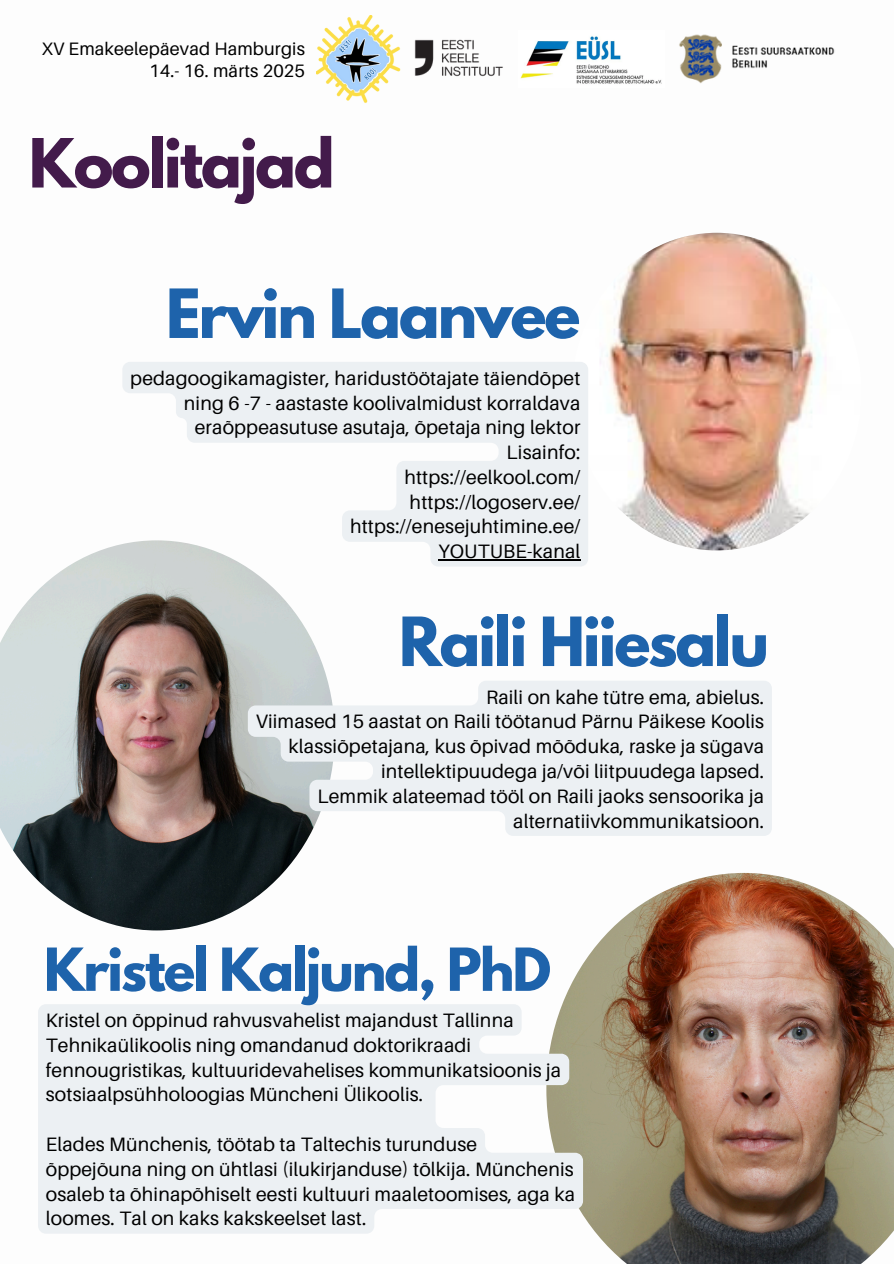
<style>
.page{position:relative;width:894px;height:1264px;background:#fff}
.page>*{position:absolute;margin:0;border:0;box-sizing:border-box;transform-origin:0 0}
.t1{font:700 60px "League Spartan";letter-spacing:-.04em;color:#1e63ab}
.t2{font:700 60px "League Spartan";letter-spacing:-.04em;color:#431b4b}
.t3{font:700 52.5px "League Spartan";letter-spacing:-.04em;color:#1e63ab}
.t4{font:19.35px/24.8px "Aileron";letter-spacing:.01em;color:#000;text-align:right}
.t5{font:18px "Aileron";letter-spacing:.01em;color:#000}
</style>
<div class="page">
<img style="left:316px;top:16px;width:84px;height:87px">
<img style="left:414px;top:39px;width:89px;height:38px">
<img style="left:520px;top:36px;width:142px;height:48px">
<img style="left:679px;top:34px;width:156px;height:50px">
<img style="left:571px;top:233px;width:290px;height:317px;border-radius:50%">
<svg style="left:122px;top:362px;width:466px;height:204px;fill:#ecf0f3"></svg>
<hr style="left:438px;top:559px;width:142px;height:1px;background:#000">
<img style="left:0;top:540px;width:334px;height:390px">
<svg style="left:248px;top:680px;width:523px;height:156px;background:#e5e9eb"></svg>
<img style="left:562px;top:872px;width:331px;height:391px">
<svg style="left:38px;top:1004px;width:545px;height:229px;background:#ebeef0"></svg>
<p class="t5" style="left:42px;top:37px;width:265px">XV Emakeelepäevad Hamburgis</p>
<p class="t5" style="left:149px;top:60px;width:157px">14.- 16. märts 2025</p>
<p class="t2" style="left:29px;top:133px;width:307px">Koolitajad</p>
<p class="t1" style="left:166px;top:284px;width:416px">Ervin Laanvee</p>
<p class="t4" style="left:130px;top:365px;width:451px">pedagoogikamagister, haridustöötajate täiendõpet ning 6 -7 - aastaste koolivalmidust korraldava eraõppeasutuse asutaja, õpetaja ning lektor</p>
<p class="t4" style="left:506px;top:439px;width:75px">Lisainfo:</p>
<h1 class="t4" style="left:404px;top:464px;width:177px">https://eelkool.com/</h1>
<p class="t4" style="left:409px;top:489px;width:172px">https://logoserv.ee/</p>
<h1 class="t4" style="left:350px;top:514px;width:232px">https://enesejuhtimine.ee/</h1>
<p class="t4" style="left:438px;top:538px;width:143px">YOUTUBE-kanal</p>
<p class="t1" style="left:399px;top:612px;width:371px">Raili Hiiesalu</p>
<p class="t4" style="left:486px;top:684px;width:279px">Raili on kahe tütre ema, abielus.</p>
<p class="t4" style="left:256px;top:709px;width:509px">Viimased 15 aastat on Raili töötanud Pärnu Päikese Koolis klassiõpetajana, kus õpivad mõõduka, raske ja sügava intellektipuudega ja/või liitpuudega lapsed.</p>
<p class="t4" style="left:317px;top:783px;width:448px">Lemmik alateemad tööl on Raili jaoks sensoorika ja alternatiivkommunikatsioon.</p>
<p class="t3" style="left:44px;top:943px;width:508px">Kristel Kaljund, PhD</p>
<p class="t4" style="left:46px;top:1007px;width:517px;text-align:left">Kristel on õppinud rahvusvahelist majandust Tallinna Tehnikaülikoolis ning omandanud doktorikraadi fennougristikas, kultuuridevahelises kommunikatsioonis ja sotsiaalpsühholoogias Müncheni Ülikoolis.</p>
<h1 class="t4" style="left:46px;top:1131px;width:530px;text-align:left">Elades Münchenis, töötab ta Taltechis turunduse õppejõuna ning on ühtlasi (ilukirjanduse) tõlkija. Münchenis osaleb ta õhinapõhiselt eesti kultuuri maaletoomises, aga ka loomes. Tal on kaks kakskeelset last.</h1>
</div>
